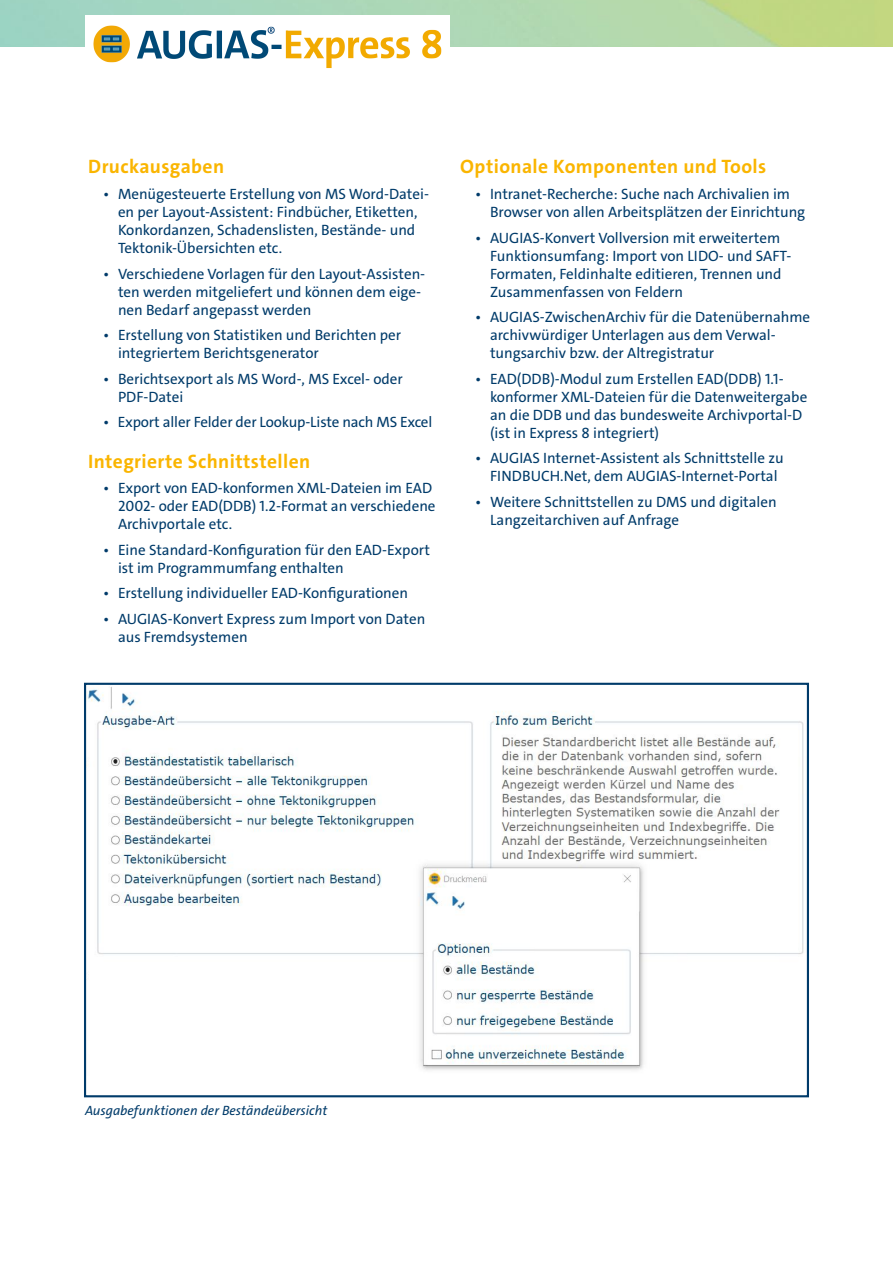
<style>
.page{position:relative;width:893px;height:1263px;background:#fff}
.page>*{position:absolute;margin:0;border:0;box-sizing:border-box;transform-origin:0 0}
.t1{font:700 19.5px "The Sans C4 s";letter-spacing:.02em;color:#fab500}
.t2{font:15px/18px "The Sans C4 s";color:#003b6a}
.t3{font:italic 13.5px "The Sans C4 s";color:#003b6a}
</style>
<div class="page">
<img style="left:93px;top:25px;width:349px;height:44px">
<img style="left:87px;top:687px;width:717px;height:383px">
<div style="left:84px;top:683px;width:725px;height:414px;border:2px solid #003b6a"></div>
<h1 class="t1" style="left:88px;top:154px;width:137px">Druckausgaben</h1>
<p class="t2" style="left:118px;top:185px;width:312px;text-indent:-15px">• Menügesteuerte Erstellung von MS Word-Datei&shy;en per Layout-Assistent: Findbücher, Etiketten, Konkordanzen, Schadenslisten, Bestände- und Tektonik-Übersichten etc.</p>
<p class="t2" style="left:118px;top:265px;width:309px;text-indent:-15px">• Verschiedene Vorlagen für den Layout-Assisten&shy;ten werden mitgeliefert und können dem eige&shy;nen Bedarf angepasst werden</p>
<p class="t2" style="left:118px;top:326px;width:285px;text-indent:-15px">• Erstellung von Statistiken und Berichten per integriertem Berichtsgenerator</p>
<p class="t2" style="left:118px;top:370px;width:286px;text-indent:-15px">• Berichtsexport als MS Word-, MS Excel- oder<br>PDF-Datei</p>
<p class="t2" style="left:103px;top:413px;width:331px">• Export aller Felder der Lookup-Liste nach MS Excel</p>
<h1 class="t1" style="left:88px;top:448px;width:224px">Integrierte Schnittstellen</h1>
<p class="t2" style="left:118px;top:479px;width:319px;text-indent:-15px">• Export von EAD-konformen XML-Dateien im EAD<br>2002- oder EAD(DDB) 1.2-Format an verschiedene<br>Archivportale etc.</p>
<p class="t2" style="left:118px;top:541px;width:313px;text-indent:-15px">• Eine Standard-Konfiguration für den EAD-Export ist im Programmumfang enthalten</p>
<p class="t2" style="left:103px;top:584px;width:306px">• Erstellung individueller EAD-Konfigurationen</p>
<p class="t2" style="left:118px;top:610px;width:309px;text-indent:-15px">• AUGIAS-Konvert Express zum Import von Daten aus Fremdsystemen</p>
<h1 class="t1" style="left:460px;top:154px;width:308px">Optionale Komponenten und Tools</h1>
<p class="t2" style="left:490px;top:185px;width:317px;text-indent:-15px">• Intranet-Recherche: Suche nach Archivalien im<br>Browser von allen Arbeitsplätzen der Einrichtung</p>
<p class="t2" style="left:490px;top:229px;width:303px;text-indent:-15px">• AUGIAS-Konvert Vollversion mit erweitertem Funktionsumfang: Import von LIDO- und SAFT-Formaten, Feldinhalte editieren, Trennen und Zusammenfassen von Feldern</p>
<p class="t2" style="left:490px;top:308px;width:322px;text-indent:-15px">• AUGIAS-ZwischenArchiv für die Datenübernahme archivwürdiger Unterlagen aus dem Verwal&shy;tungsarchiv bzw. der Altregistratur</p>
<p class="t2" style="left:490px;top:370px;width:319px;text-indent:-15px">• EAD(DDB)-Modul zum Erstellen EAD(DDB) 1.1- konformer XML-Dateien für die Datenweitergabe an die DDB und das bundesweite Archivportal-D (ist in Express 8 integriert)</p>
<p class="t2" style="left:475px;top:449px;width:310px;text-align:center">• AUGIAS Internet-Assistent als Schnittstelle zu<br>FINDBUCH.Net, dem AUGIAS-Internet-Portal</p>
<p class="t2" style="left:490px;top:493px;width:288px;text-indent:-15px">• Weitere Schnittstellen zu DMS und digitalen<br>Langzeitarchiven auf Anfrage</p>
<p class="t3" style="left:85px;top:1101px;width:244px">Ausgabefunktionen der Beständeübersicht</p>
</div>
